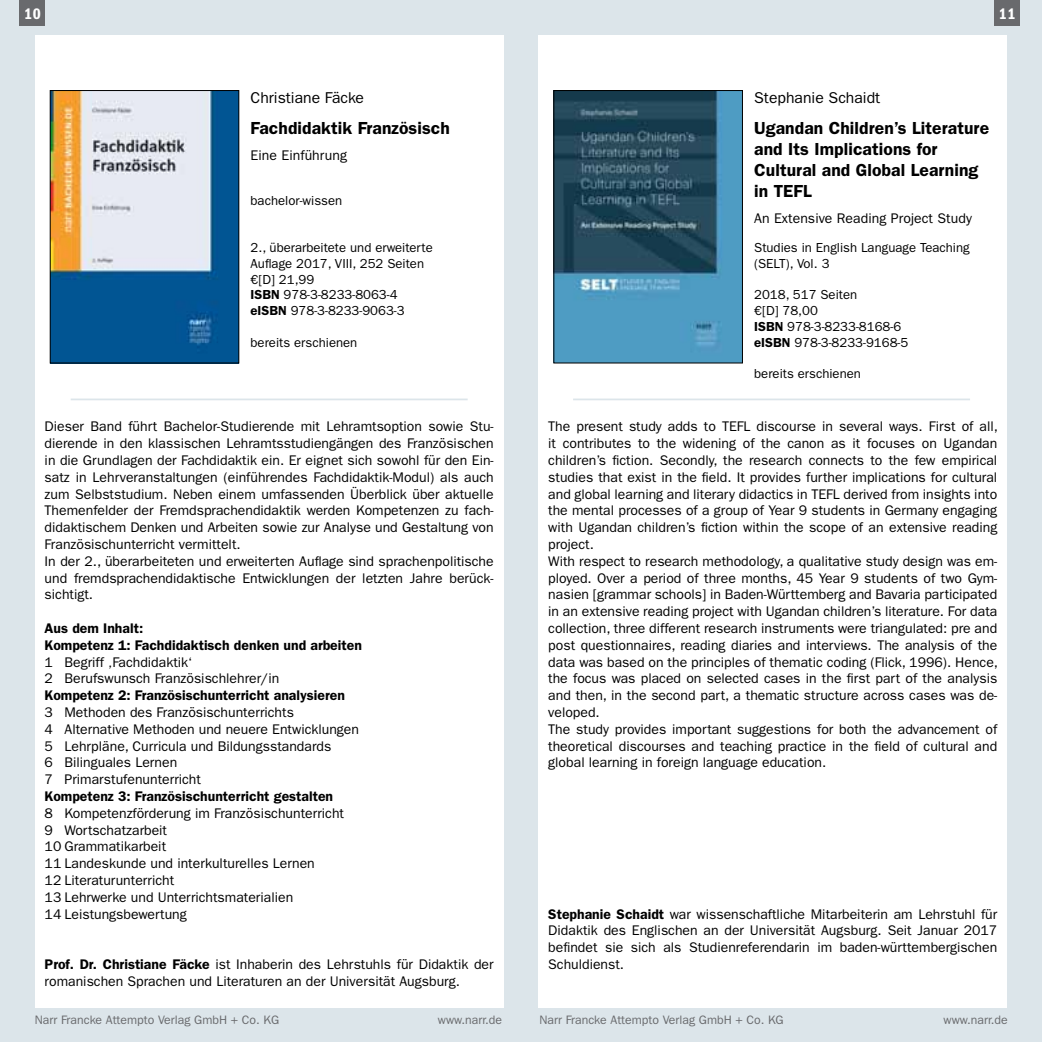
<style>
.page{position:relative;width:1042px;height:1042px;background:#fff}
.page>*{position:absolute;margin:0;border:0;box-sizing:border-box;transform-origin:0 0}
.t1{font:600 17.5px/21px "ITC Franklin Gothic Std";letter-spacing:.005em;color:#000}
.t2{font:15.75px "ITC Franklin Gothic Std";color:#000}
.t3{font:15.75px "ITC Franklin Gothic Std Dm Cd";color:#fff}
.t4{font:14px/16.8px "ITC Franklin Gothic Std";color:#000}
.t5{font:600 14px/16.8px "ITC Franklin Gothic Std";color:#000}
.t6{font:13.12px/15.8px "ITC Franklin Gothic Std";color:#000}
.t7{font:12.25px "ITC Franklin Gothic Std";color:#696a6d}
.s1{font-weight:600}
</style>
<div class="page">
<div style="left:0;top:0;width:521px;height:1042px;background:#dce5ea"></div>
<div style="left:521px;top:0;width:521px;height:1042px;background:#dce5ea"></div>
<div style="left:538px;top:35px;width:469px;height:972px;background:#fff"></div>
<div style="left:35px;top:35px;width:469px;height:972px;background:#fff"></div>
<hr style="left:71px;top:398px;width:397px;height:2px;background:#dce5ea">
<hr style="left:573px;top:398px;width:397px;height:2px;background:#dce5ea">
<div style="left:20px;top:0;width:25px;height:26px;background:#696a6d"></div>
<div style="left:994px;top:0;width:26px;height:26px;background:#696a6d"></div>
<img style="left:555px;top:92px;width:185px;height:269px">
<div style="left:553px;top:90px;width:189px;height:273px;border:1px solid #000"></div>
<img style="left:52px;top:92px;width:185px;height:269px">
<div style="left:50px;top:90px;width:189px;height:273px;border:1px solid #000"></div>
<p class="t3" style="left:24px;top:5px;width:18px">10</p>
<p class="t3" style="left:999px;top:5px;width:18px">11</p>
<p class="t2" style="left:251px;top:88px;width:115px">Christiane Fäcke</p>
<p class="t1" style="left:251px;top:117px;width:201px">Fachdidaktik Französisch</p>
<p class="t4" style="left:251px;top:147px;width:98px">Eine Einführung</p>
<p class="t6" style="left:251px;top:193px;width:93px">bachelor-wissen</p>
<p class="t6" style="left:251px;top:240px;width:184px">2., überarbeitete und erweiterte<br>Auflage 2017, VIII, 252 Seiten €[D] 21,99<br><span class="s1">ISBN</span> 978-3-8233-8063-4 <span class="s1">eISBN</span> 978-3-8233-9063-3</p>
<p class="t6" style="left:251px;top:334px;width:108px">bereits erschienen</p>
<p class="t4" style="left:45px;top:418px;width:450px">Dieser Band führt Bachelor-Studierende mit Lehramtsoption sowie Stu&shy;dierende in den klassischen Lehramtsstudiengängen des Französischen in die Grundlagen der Fachdidaktik ein. Er eignet sich sowohl für den Ein&shy;satz in Lehrveranstaltungen (einführendes Fachdidaktik-Modul) als auch zum Selbststudium. Neben einem umfassenden Überblick über aktuelle Themenfelder der Fremdsprachendidaktik werden Kompetenzen zu fach&shy;didaktischem Denken und Arbeiten sowie zur Analyse und Gestaltung von Französischunterricht vermittelt.<br>In der 2., überarbeiteten und erweiterten Auflage sind sprachenpolitische und fremdsprachendidaktische Entwicklungen der letzten Jahre berück&shy;sichtigt.</p>
<p class="t5" style="left:45px;top:620px;width:319px">Aus dem Inhalt:<br>Kompetenz 1: Fachdidaktisch denken und arbeiten</p>
<p class="t4" style="left:45px;top:653px;width:236px">1 Begriff ‚Fachdidaktik‘<br>2 Berufswunsch Französischlehrer/in</p>
<p class="t5" style="left:45px;top:687px;width:302px">Kompetenz 2: Französischunterricht analysieren</p>
<p class="t4" style="left:45px;top:704px;width:316px">3 Methoden des Französischunterrichts<br>4 Alternative Methoden und neuere Entwicklungen 5 Lehrpläne, Curricula und Bildungsstandards<br>6 Bilinguales Lernen<br>7 Primarstufenunterricht</p>
<p class="t5" style="left:45px;top:788px;width:290px">Kompetenz 3: Französischunterricht gestalten</p>
<p class="t4" style="left:45px;top:805px;width:301px">8 Kompetenzförderung im Französischunterricht<br>9 Wortschatzarbeit<br>10 Grammatikarbeit<br>11 Landeskunde und interkulturelles Lernen<br>12 Literaturunterricht<br>13 Lehrwerke und Unterrichtsmaterialien<br>14 Leistungsbewertung</p>
<p class="t4" style="left:45px;top:956px;width:450px"><span class="s1">Prof. Dr. Christiane Fäcke</span> ist Inhaberin des Lehrstuhls für Didaktik der romanischen Sprachen und Literaturen an der Universität Augsburg.</p>
<p class="t2" style="left:754px;top:88px;width:127px">Stephanie Schaidt</p>
<p class="t1" style="left:754px;top:117px;width:236px">Ugandan Children’s Literature and Its Implications for<br>Cultural and Global Learning in TEFL</p>
<p class="t4" style="left:754px;top:210px;width:219px">An Extensive Reading Project Study</p>
<p class="t6" style="left:754px;top:240px;width:217px">Studies in English Language Teaching (SELT), Vol. 3</p>
<p class="t6" style="left:754px;top:287px;width:156px">2018, 517 Seiten<br>€[D] 78,00<br><span class="s1">ISBN</span> 978-3-8233-8168-6 <span class="s1">eISBN</span> 978-3-8233-9168-5</p>
<p class="t6" style="left:754px;top:366px;width:108px">bereits erschienen</p>
<p class="t4" style="left:548px;top:418px;width:451px">The present study adds to TEFL discourse in several ways. First of all, it contributes to the widening of the canon as it focuses on Ugandan children’s fiction. Secondly, the research connects to the few empirical studies that exist in the field. It provides further implications for cultural and global learning and literary didactics in TEFL derived from insights into the mental processes of a group of Year 9 students in Germany engaging with Ugandan children’s fiction within the scope of an extensive reading project.<br>With respect to research methodology, a qualitative study design was em&shy;ployed. Over a period of three months, 45 Year 9 students of two Gym&shy;nasien [grammar schools] in Baden-Württemberg and Bavaria participated in an extensive reading project with Ugandan children’s literature. For data collection, three different research instruments were triangulated: pre and post questionnaires, reading diaries and interviews. The analysis of the data was based on the principles of thematic coding (Flick, 1996). Hence, the focus was placed on selected cases in the first part of the analysis and then, in the second part, a thematic structure across cases was de&shy;veloped.<br>The study provides important suggestions for both the advancement of theoretical discourses and teaching practice in the field of cultural and global learning in foreign language education.</p>
<p class="t4" style="left:548px;top:905px;width:450px;text-align:justify"><span class="s1">Stephanie Schaidt</span> war wissenschaftliche Mitarbeiterin am Lehrstuhl für Didaktik des Englischen an der Universität Augsburg. Seit Januar 2017 befindet sie sich als Studienreferendarin im baden-württembergischen Schuldienst.</p>
<p class="t7" style="left:35px;top:1013px;width:246px">Narr Francke Attempto Verlag GmbH + Co. KG</p>
<p class="t7" style="left:438px;top:1013px;width:66px">www.narr.de</p>
<p class="t7" style="left:539px;top:1013px;width:246px">Narr Francke Attempto Verlag GmbH + Co. KG</p>
<p class="t7" style="left:943px;top:1013px;width:66px">www.narr.de</p>
</div>
